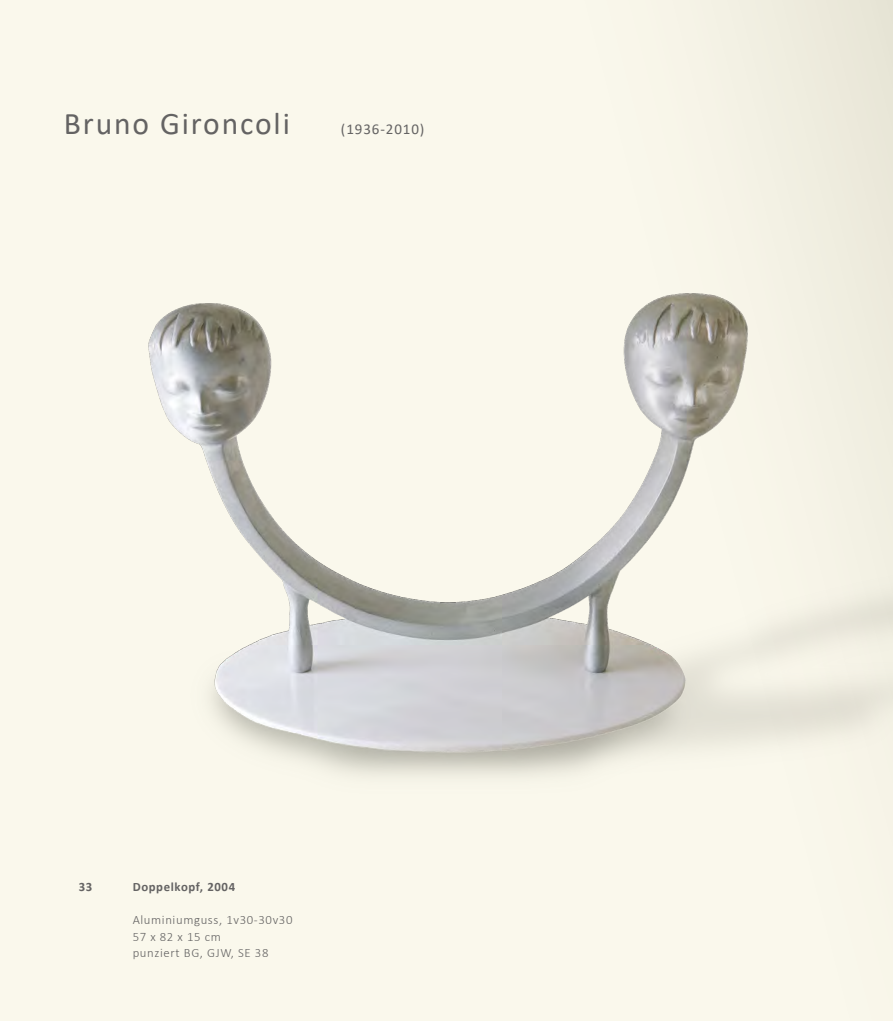
<style>
.page{position:relative;width:893px;height:1021px;background:#fff}
.page>*{position:absolute;margin:0;border:0;box-sizing:border-box;transform-origin:0 0}
.t1{font:31.5px "Calibri";letter-spacing:.06em;color:#646363}
.t2{font:15px "Calibri";letter-spacing:.06em;color:#646363}
.t3{font:300 12.75px "Calibri";letter-spacing:.05em;color:#646363}
.t4{font:700 12.75px "Calibri";letter-spacing:.05em;color:#646363}
</style>
<div class="page">
<div style="left:0;top:0;width:893px;height:1020px;background:#faf8ec"></div>
<img style="left:148px;top:276px;width:745px;height:500px">
<p class="t1" style="left:64px;top:102px;width:228px">Bruno Gironcoli</p>
<p class="t2" style="left:341px;top:119px;width:85px">(1936-2010)</p>
<p class="t4" style="left:79px;top:877px;width:15px">33</p>
<p class="t4" style="left:133px;top:877px;width:104px">Doppelkopf, 2004</p>
<p class="t3" style="left:133px;top:912px;width:161px">Aluminiumguss, 1v30-30v30</p>
<p class="t3" style="left:133px;top:928px;width:90px">57 x 82 x 15 cm</p>
<p class="t3" style="left:133px;top:945px;width:137px">punziert BG, GJW, SE 38</p>
</div>
